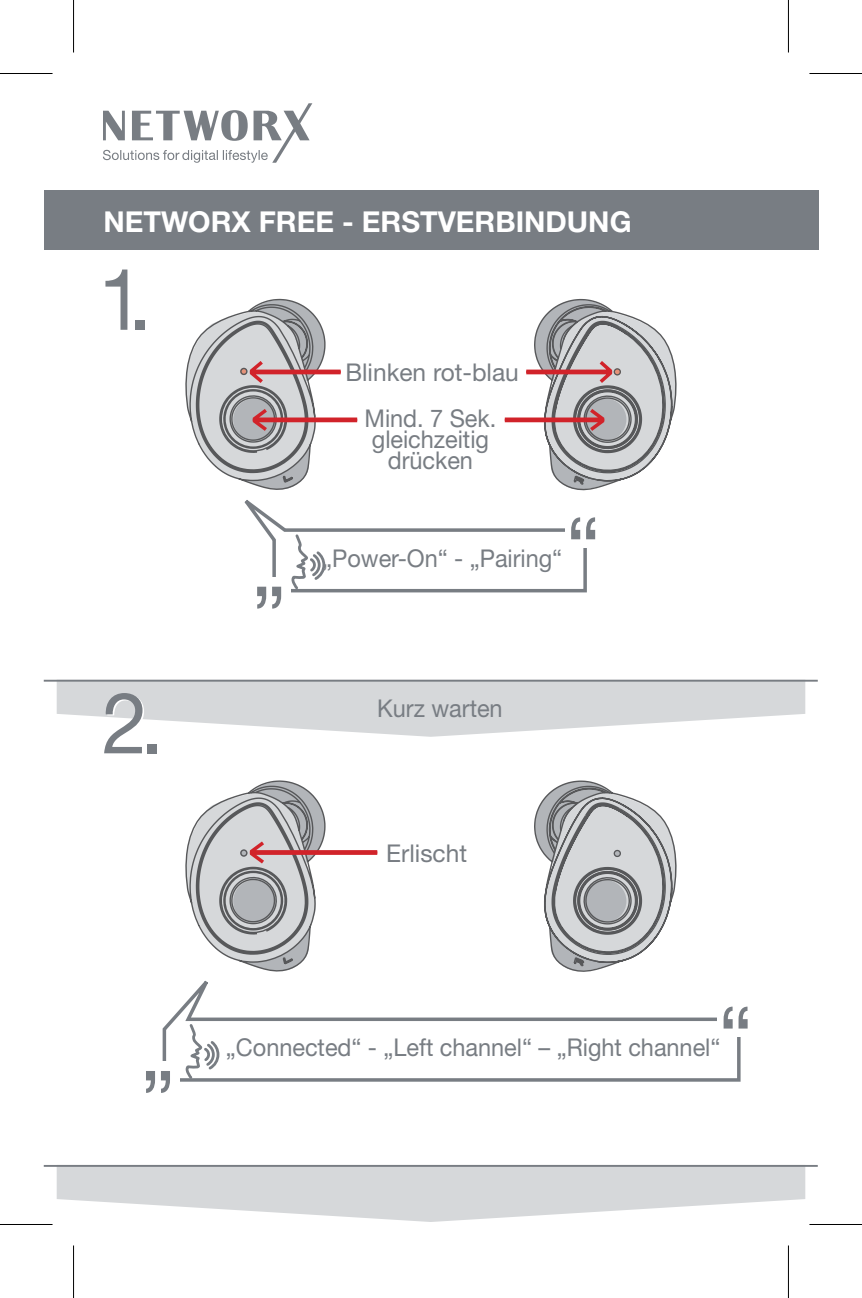
<style>
.page{position:relative;width:862px;height:1298px;background:#fff}
.page>*{position:absolute;margin:0;border:0;box-sizing:border-box;transform-origin:0 0}
.t1{font:85.05px "Helvetica Neue LT Std";color:#787d83;scale:.96 1}
.t2{font:700 28.7px "Helvetica Neue LT Std";color:#fff}
.t3{font:24.5px/21px "Helvetica Neue LT Std";color:#787d83;text-align:center;scale:.96 1}
.t4{font:24.5px "Helvetica Neue LT Std";color:#787d83}
</style>
<div class="page">
<div style="left:44px;top:191px;width:774px;height:59px;background:#787d83"></div>
<svg style="left:57px;top:682px;width:748px;height:55px"></svg>
<svg style="left:57px;top:1167px;width:748px;height:55px"></svg>
<svg style="left:103px;top:103px;width:209px;height:60px"></svg>
<svg style="left:534px;top:780px;width:143px;height:192px"></svg>
<hr style="left:44px;top:680px;width:773px;height:2px;background:#787d83">
<hr style="left:44px;top:1165px;width:773px;height:2px;background:#787d83">
<svg style="left:185px;top:780px;width:193px;height:192px"></svg>
<svg style="left:162px;top:980px;width:579px;height:102px"></svg>
<div style="left:717px;top:1002px;width:44px;height:35px;background:#fff"></div>
<div style="left:136px;top:1061px;width:44px;height:39px;background:#fff"></div>
<svg style="left:184px;top:1022px;width:37px;height:58px"></svg>
<svg style="left:185px;top:298px;width:492px;height:295px"></svg>
<div style="left:71px;top:0;width:5px;height:53px;background:#f8f8f8"></div>
<div style="left:71px;top:1245px;width:5px;height:53px;background:#f8f8f8"></div>
<svg style="left:788px;top:0;width:1px;height:53px"></svg>
<svg style="left:788px;top:1245px;width:1px;height:53px"></svg>
<hr style="left:0;top:73px;width:52px;height:1px;background:#000">
<hr style="left:809px;top:73px;width:52px;height:1px;background:#000">
<hr style="left:0;top:1224px;width:52px;height:1px;background:#000">
<hr style="left:809px;top:1224px;width:52px;height:1px;background:#000">
<hr style="left:73px;top:0;width:1px;height:53px;background:#000">
<hr style="left:73px;top:1245px;width:1px;height:53px;background:#000">
<hr style="left:787px;top:0;width:1px;height:53px;background:#000">
<hr style="left:787px;top:1245px;width:1px;height:53px;background:#000">
<p class="t2" style="left:103px;top:204px;width:529px">NETWORX FREE - ERSTVERBINDUNG</p>
<h1 class="t1" style="left:98px;top:249px;width:57px">1.</h1>
<p class="t4" style="left:345px;top:358px;width:175px">Blinken rot-blau</p>
<h1 class="t1" style="left:102px;top:672px;width:65px">2.</h1>
<h1 class="t1" style="left:252px;top:515px;width:38px">„</h1>
<p class="t3" style="left:364px;top:407px;width:139px">Mind. 7 Sek. gleichzeitig drücken</p>
<p class="t3" style="left:322px;top:547px;width:251px">„Power-On“ - „Pairing“</p>
<h1 class="t1" style="left:565px;top:497px;width:38px">“</h1>
<p class="t3" style="left:377px;top:697px;width:132px">Kurz warten</p>
<p class="t4" style="left:386px;top:838px;width:82px">Erlischt</p>
<h1 class="t1" style="left:140px;top:999px;width:38px">„</h1>
<h1 class="t1" style="left:718px;top:986px;width:38px">“</h1>
<p class="t3" style="left:226px;top:1036px;width:516px">„Connected“ - „Left channel“ – „Right channel“</p>
</div>
